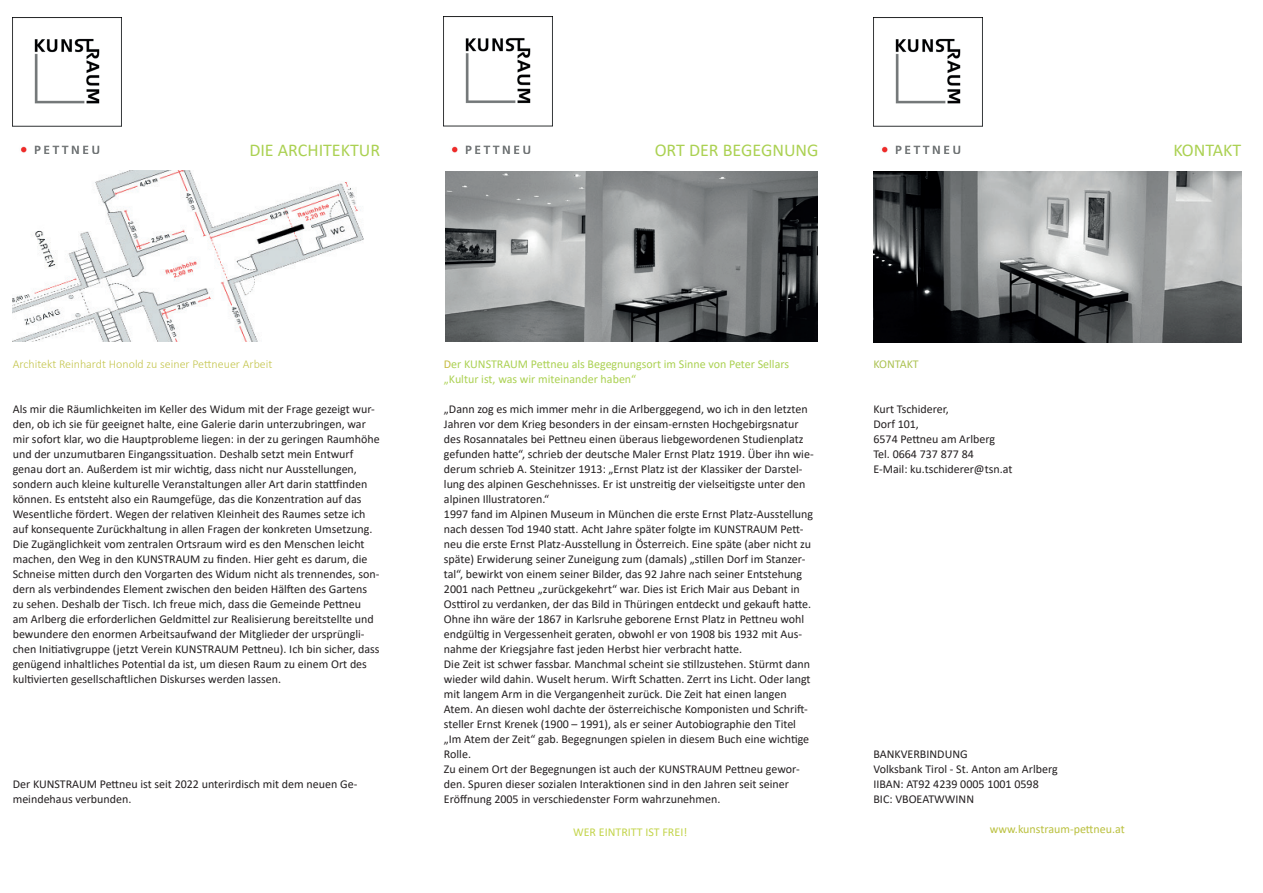
<style>
.page{position:relative;width:1263px;height:893px;background:#fff}
.page>*{position:absolute;margin:0;border:0;box-sizing:border-box;transform-origin:0 0}
.t1{font:18px "Calibri";color:#abd152}
.t2{font:12px/15px "Calibri";color:#231f20}
.t3{font:12px/15px "Calibri";color:#abd152}
.t4{font:300 12px "Calibri";color:#c4c54c}
.t5{font:12px "Calibri";color:#bac03e}
.t6{font:12px "Calibri";color:#c3d44b}
.t7{font:12px "Calibri";color:#acc252}
.s1{color:#c6bc42}
</style>
<div class="page">
<img style="left:13px;top:170px;width:351px;height:171px">
<img style="left:13px;top:17px;width:109px;height:136px">
<img style="left:444px;top:17px;width:109px;height:136px">
<img style="left:445px;top:171px;width:373px;height:170px">
<img style="left:873px;top:17px;width:109px;height:136px">
<img style="left:873px;top:171px;width:368px;height:171px">
<h1 class="t1" style="left:249px;top:137px;width:132px">DIE ARCHITEKTUR</h1>
<h1 class="t1" style="left:655px;top:137px;width:165px">ORT DER BEGEGNUNG</h1>
<h1 class="t1" style="left:1173px;top:137px;width:69px">KONTAKT</h1>
<p class="t4" style="left:13px;top:357px;width:261px">Architekt Reinhardt Honold zu seiner Pettneuer Arbeit</p>
<p class="t2" style="left:13px;top:402px;width:368px">Als mir die Räumlichkeiten im Keller des Widum mit der Frage gezeigt wur&shy;den, ob ich sie für geeignet halte, eine Galerie darin unterzubringen, war mir sofort klar, wo die Hauptprobleme liegen: in der zu geringen Raumhöhe und der unzumutbaren Eingangssituation. Deshalb setzt mein Entwurf genau dort an. Außerdem ist mir wichtig, dass nicht nur Ausstellungen, sondern auch kleine kulturelle Veranstaltungen aller Art darin stattfinden können. Es entsteht also ein Raumgefüge, das die Konzentration auf das Wesentliche fördert. Wegen der relativen Kleinheit des Raumes setze ich auf konsequente Zurückhaltung in allen Fragen der konkreten Umsetzung.<br>Die Zugänglichkeit vom zentralen Ortsraum wird es den Menschen leicht machen, den Weg in den KUNSTRAUM zu finden. Hier geht es darum, die Schneise mitten durch den Vorgarten des Widum nicht als trennendes, son&shy;dern als verbindendes Element zwischen den beiden Hälften des Gartens zu sehen. Deshalb der Tisch. Ich freue mich, dass die Gemeinde Pettneu<br>am Arlberg die erforderlichen Geldmittel zur Realisierung bereitstellte und bewundere den enormen Arbeitsaufwand der Mitglieder der ursprüngli&shy;chen Initiativgruppe (jetzt Verein KUNSTRAUM Pettneu). Ich bin sicher, dass genügend inhaltliches Potential da ist, um diesen Raum zu einem Ort des kultivierten gesellschaftlichen Diskurses werden lassen.</p>
<p class="t2" style="left:13px;top:777px;width:346px">Der KUNSTRAUM Pettneu ist seit 2022 unterirdisch mit dem neuen Ge&shy;meindehaus verbunden.</p>
<p class="t3" style="left:444px;top:357px;width:347px"><span class="s1">D</span>er KUNSTRAUM Pettneu als Begegnungsort im Sinne von Peter Sellars „Kultur ist, was wir miteinander haben“</p>
<p class="t2" style="left:444px;top:402px;width:371px">„Dann zog es mich immer mehr in die Arlberggegend, wo ich in den letzten Jahren vor dem Krieg besonders in der einsam-ernsten Hochgebirgsnatur des Rosannatales bei Pettneu einen überaus liebgewordenen Studienplatz gefunden hatte“, schrieb der deutsche Maler Ernst Platz 1919. Über ihn wie&shy;derum schrieb A. Steinitzer 1913: „Ernst Platz ist der Klassiker der Darstel&shy;lung des alpinen Geschehnisses. Er ist unstreitig der vielseitigste unter den alpinen Illustratoren.“<br>1997 fand im Alpinen Museum in München die erste Ernst Platz-Ausstellung nach dessen Tod 1940 statt. Acht Jahre später folgte im KUNSTRAUM Pett&shy;neu die erste Ernst Platz-Ausstellung in Österreich. Eine späte (aber nicht zu späte) Erwiderung seiner Zuneigung zum (damals) „stillen Dorf im Stanzer&shy;tal“, bewirkt von einem seiner Bilder, das 92 Jahre nach seiner Entstehung 2001 nach Pettneu „zurückgekehrt“ war. Dies ist Erich Mair aus Debant in Osttirol zu verdanken, der das Bild in Thüringen entdeckt und gekauft hatte.<br>Ohne ihn wäre der 1867 in Karlsruhe geborene Ernst Platz in Pettneu wohl endgültig in Vergessenheit geraten, obwohl er von 1908 bis 1932 mit Aus&shy;nahme der Kriegsjahre fast jeden Herbst hier verbracht hatte.<br>Die Zeit ist schwer fassbar. Manchmal scheint sie stillzustehen. Stürmt dann wieder wild dahin. Wuselt herum. Wirft Schatten. Zerrt ins Licht. Oder langt mit langem Arm in die Vergangenheit zurück. Die Zeit hat einen langen Atem. An diesen wohl dachte der österreichische Komponisten und Schrift&shy;steller Ernst Krenek (1900 – 1991), als er seiner Autobiographie den Titel „Im Atem der Zeit“ gab. Begegnungen spielen in diesem Buch eine wichtige Rolle.<br>Zu einem Ort der Begegnungen ist auch der KUNSTRAUM Pettneu gewor&shy;den. Spuren dieser sozialen Interaktionen sind in den Jahren seit seiner Eröffnung 2005 in verschiedenster Form wahrzunehmen.</p>
<p class="t6" style="left:573px;top:824px;width:116px">WER EINTRITT IST FREI!</p>
<p class="t7" style="left:873px;top:356px;width:47px">KONTAKT</p>
<p class="t2" style="left:873px;top:402px;width:140px">Kurt Tschiderer,<br>Dorf 101,<br>6574 Pettneu am Arlberg<br>Tel. 0664 737 877 84<br>E-Mail: ku.tschiderer@tsn.at</p>
<p class="t2" style="left:873px;top:747px;width:186px">BANKVERBINDUNG<br>Volksbank Tirol - St. Anton am Arlberg<br>IIBAN: AT92 4239 0005 1001 0598<br>BIC: VBOEATWWINN</p>
<p class="t5" style="left:990px;top:821px;width:136px">www.kunstraum-pettneu.at</p>
</div>
